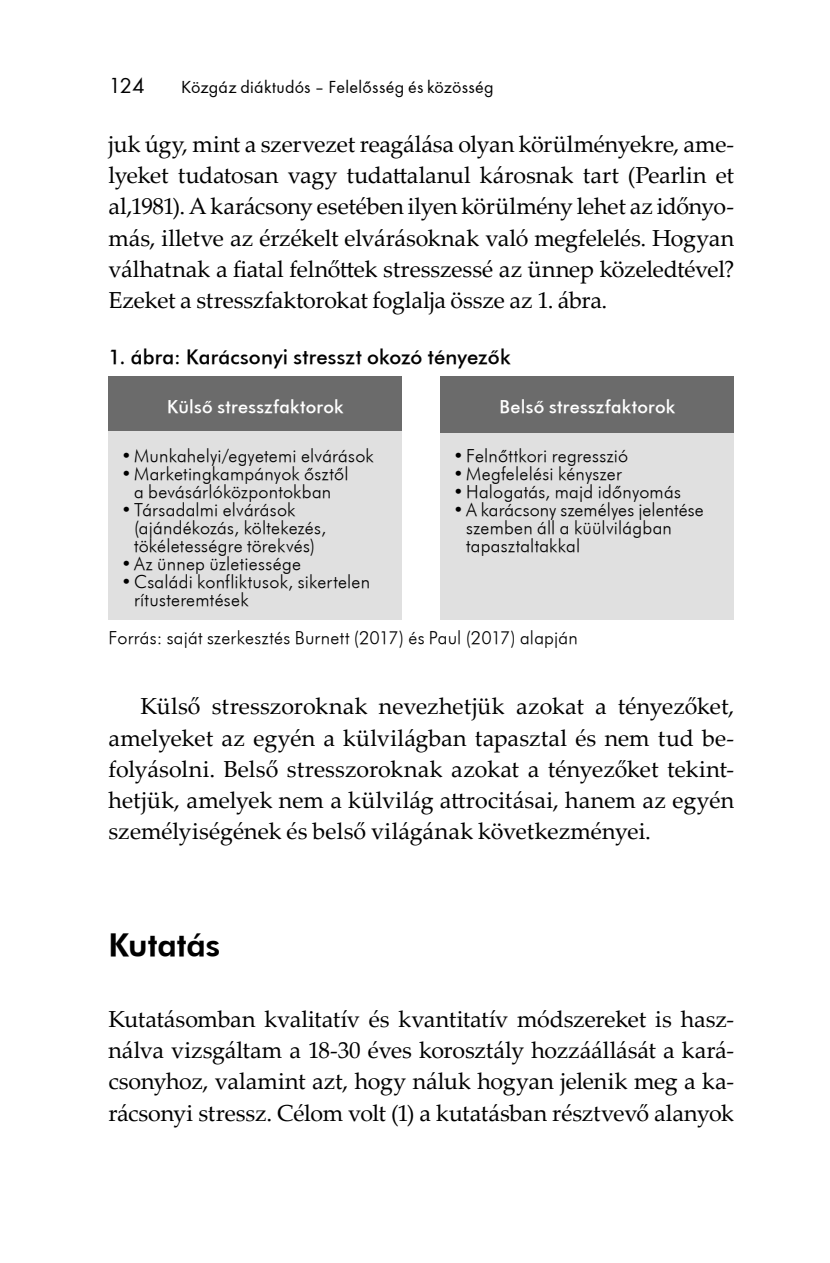
<style>
.page{position:relative;width:830px;height:1263px;background:#fff}
.page>*{position:absolute;margin:0;border:0;box-sizing:border-box;transform-origin:0 0}
.t1{font:31.5px "Futura Hv PFL Normal";color:#000}
.t2{font:23.18px/31.3px "Palatino Linotype";letter-spacing:-.005em;color:#000;text-align:justify}
.t3{font:22.5px "Futura PFL Normal";color:#000}
.t4{font:20.25px "Futura Md PFL Normal";letter-spacing:.01em;color:#000}
.t5{font:18px/18px "Futura Lt PFL Normal";letter-spacing:.015em;color:#000}
.t6{font:18px "Futura Md PFL Normal";letter-spacing:.015em;color:#fff}
.t7{font:18px "Futura PFL Normal";letter-spacing:.015em;color:#000}
</style>
<div class="page">
<div style="left:108px;top:376px;width:294px;height:56px;background:#6b6b6b"></div>
<div style="left:108px;top:431px;width:294px;height:189px;background:#e0e0e0"></div>
<div style="left:440px;top:431px;width:293px;height:189px;background:#e0e0e0"></div>
<div style="left:440px;top:376px;width:293px;height:56px;background:#6b6b6b"></div>
<p class="t3" style="left:108px;top:72px;width:38px">124</p>
<p class="t7" style="left:181px;top:76px;width:314px">Közgáz diáktudós – Felelősség és közösség</p>
<p class="t2" style="left:108px;top:131px;width:627px">juk úgy, mint a szervezet reagálása olyan körülményekre, ame&shy;lyeket tudatosan vagy tudattalanul károsnak tart (Pearlin et al,1981). A karácsony esetében ilyen körülmény lehet az időnyo&shy;más, illetve az érzékelt elvárásoknak való megfelelés. Hogyan válhatnak a fiatal felnőttek stresszessé az ünnep közeledtével?<br>Ezeket a stresszfaktorokat foglalja össze az 1. ábra.</p>
<p class="t4" style="left:108px;top:344px;width:403px">1. ábra: Karácsonyi stresszt okozó tényezők</p>
<p class="t6" style="left:167px;top:395px;width:178px">Külső stresszfaktorok</p>
<p class="t5" style="left:121px;top:446px;width:254px">• Munkahelyi/egyetemi elvárások</p>
<p class="t5" style="left:121px;top:464px;width:229px;text-align:center">• Marketingkampányok ősztől a bevásárlóközpontokban</p>
<p class="t5" style="left:134px;top:500px;width:194px;text-indent:-13px">• Társadalmi elvárások (ajándékozás, költekezés, tökéletességre törekvés)</p>
<p class="t5" style="left:121px;top:554px;width:181px">• Az ünnep üzletiessége</p>
<p class="t5" style="left:134px;top:572px;width:237px;text-indent:-13px">• Családi konfliktusok, sikertelen rítusteremtések</p>
<p class="t6" style="left:499px;top:395px;width:177px">Belső stresszfaktorok</p>
<p class="t5" style="left:453px;top:446px;width:176px">• Felnőttkori regresszió</p>
<p class="t5" style="left:453px;top:464px;width:170px">• Megfelelési kényszer</p>
<p class="t5" style="left:453px;top:482px;width:229px">• Halogatás, majd időnyomás</p>
<p class="t5" style="left:466px;top:500px;width:239px;text-indent:-13px">• A karácsony személyes jelentése szemben áll a küülvilágban tapasztaltakkal</p>
<p class="t5" style="left:108px;top:628px;width:470px">Forrás: saját szerkesztés Burnett (2017) és Paul (2017) alapján</p>
<p class="t2" style="left:108px;top:694px;width:627px;text-indent:32px">Külső stresszoroknak nevezhetjük azokat a tényezőket, amelyeket az egyén a külvilágban tapasztal és nem tud be&shy;folyásolni. Belső stresszoroknak azokat a tényezőket tekint&shy;hetjük, amelyek nem a külvilág attrocitásai, hanem az egyén személyiségének és belső világának következményei.</p>
<h1 class="t1" style="left:108px;top:926px;width:113px">Kutatás</h1>
<p class="t2" style="left:108px;top:1006px;width:627px">Kutatásomban kvalitatív és kvantitatív módszereket is hasz&shy;nálva vizsgáltam a 18-30 éves korosztály hozzáállását a kará&shy;csonyhoz, valamint azt, hogy náluk hogyan jelenik meg a ka&shy;rácsonyi stressz. Célom volt (1) a kutatásban résztvevő alanyok</p>
</div>
